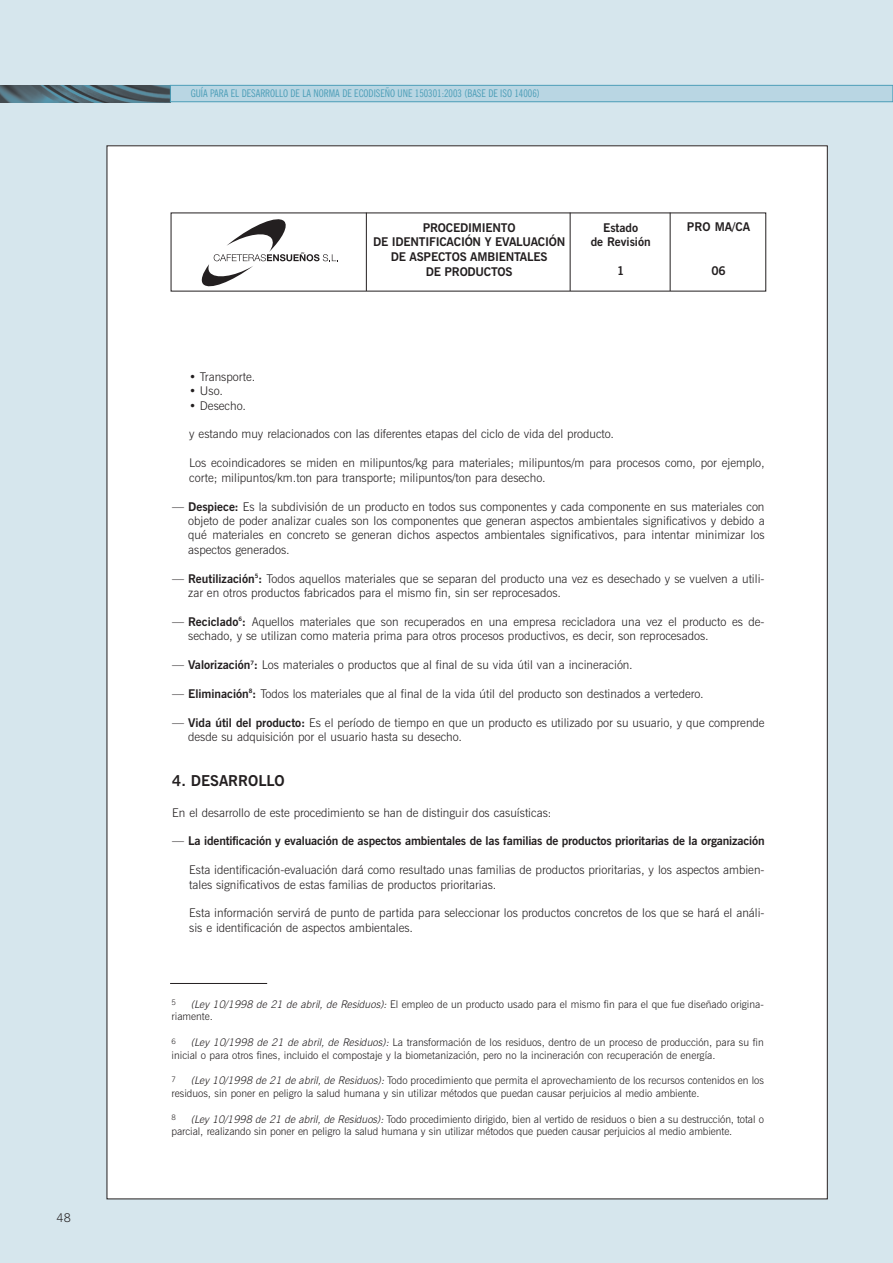
<style>
.page{position:relative;width:893px;height:1263px;background:#d6e6ed}
.page>*{position:absolute;margin:0;border:0;box-sizing:border-box;transform-origin:0 0}
.t1{font:700 15px "News Gothic BT";color:#231f20}
.t2{font:300 12px/14.4px "News Gothic BT";color:#231f20}
.t3{font:700 12px/14.7px "News Gothic BT";letter-spacing:-.01em;color:#231f20;text-align:center}
.t4{font:300 10.5px/12.6px "News Gothic BT";color:#231f20}
.t5{font:condensed 10.5px "News Gothic BT";color:#4b9db7}
.t6{font:300 7.5px "News Gothic BT";color:#231f20}
.s1{font-weight:700}
.s2{font-weight:300}
.s3{font-style:italic}
</style>
<div class="page">
<img style="left:0;top:85px;width:170px;height:17px">
<div style="left:171px;top:86px;width:721px;height:15px;background:#b9d6e3"></div>
<div style="left:170px;top:85px;width:723px;height:17px;border:1px solid #4b9db7"></div>
<div style="left:107px;top:146px;width:720px;height:1053px;background:#fff"></div>
<hr style="left:366px;top:213px;width:1px;height:78px;background:#231f20">
<hr style="left:670px;top:213px;width:1px;height:78px;background:#231f20">
<hr style="left:570px;top:213px;width:1px;height:78px;background:#231f20">
<svg style="left:201px;top:219px;width:137px;height:68px"></svg>
<hr style="left:170px;top:983px;width:97px;height:1px;background:#231f20">
<p class="t2" style="left:57px;top:1212px;width:16px">48</p>
<p class="t5" style="left:191px;top:90px;width:351px">GUÍA PARA EL DESARROLLO DE LA NORMA DE ECODISEÑO UNE 150301:2003 (BASE DE ISO 14006)</p>
<p class="t3" style="left:373px;top:221px;width:194px">PROCEDIMIENTO<br>DE IDENTIFICACIÓN Y EVALUACIÓN<br>DE ASPECTOS AMBIENTALES<br>DE PRODUCTOS</p>
<p class="t3" style="left:591px;top:222px;width:62px">Estado<br>de Revisión</p>
<p class="t3" style="left:617px;top:265px;width:9px">1</p>
<p class="t3" style="left:687px;top:221px;width:65px">PRO MA/CA</p>
<p class="t3" style="left:711px;top:264px;width:16px">06</p>
<p class="t2" style="left:189px;top:370px;width:68px">• Transporte.</p>
<p class="t2" style="left:189px;top:385px;width:35px">• Uso.</p>
<p class="t2" style="left:189px;top:399px;width:58px">• Desecho.</p>
<p class="t2" style="left:189px;top:428px;width:426px">y estando muy relacionados con las diferentes etapas del ciclo de vida del producto.</p>
<p class="t2" style="left:189px;top:457px;width:577px">Los ecoindicadores se miden en milipuntos/kg para materiales; milipuntos/m para procesos como, por ejemplo, corte; milipuntos/km.ton para transporte; milipuntos/ton para desecho.</p>
<p class="t2" style="left:188px;top:500px;width:578px;text-align:justify;text-indent:-16px">— <span class="s1">Despiece:</span> Es la subdivisión de un producto en todos sus componentes y cada componente en sus materiales con objeto de poder analizar cuales son los componentes que generan aspectos ambientales significativos y debido a qué materiales en concreto se generan dichos aspectos ambientales significativos, para intentar minimizar los aspectos generados.</p>
<p class="t2" style="left:188px;top:572px;width:578px;text-indent:-16px">— <span class="s1">Reutilización</span><sup>5</sup><span class="s1">:</span> Todos aquellos materiales que se separan del producto una vez es desechado y se vuelven a utili&shy;zar en otros productos fabricados para el mismo fin, sin ser reprocesados.</p>
<p class="t2" style="left:188px;top:615px;width:578px;text-indent:-16px">— <span class="s1">Reciclado</span><sup>6</sup><span class="s1">:</span> Aquellos materiales que son recuperados en una empresa recicladora una vez el producto es de - sechado, y se utilizan como materia prima para otros procesos productivos, es decir, son reprocesados.</p>
<p class="t2" style="left:172px;top:658px;width:462px">— <span class="s1">Valorización</span><sup>7</sup><span class="s1">:</span> Los materiales o productos que al final de su vida útil van a incineración.</p>
<p class="t2" style="left:172px;top:687px;width:533px">— <span class="s1">Eliminación</span><sup>8</sup><span class="s1">:</span> Todos los materiales que al final de la vida útil del producto son destinados a vertedero.</p>
<p class="t2" style="left:188px;top:716px;width:578px;text-indent:-16px">— <span class="s1">Vida útil del producto:</span> Es el período de tiempo en que un producto es utilizado por su usuario, y que comprende desde su adquisición por el usuario hasta su desecho.</p>
<p class="t1" style="left:172px;top:775px;width:114px">4. DESARROLLO</p>
<p class="t2" style="left:172px;top:806px;width:381px">En el desarrollo de este procedimiento se han de distinguir dos casuísticas:</p>
<p class="t3" style="left:172px;top:835px;width:594px"><span class="s2">—</span> La identificación y evaluación de aspectos ambientales de las familias de productos prioritarias de la organización</p>
<p class="t2" style="left:189px;top:864px;width:577px">Esta identificación-evaluación dará como resultado unas familias de productos prioritarias, y los aspectos ambien&shy;tales significativos de estas familias de productos prioritarias.</p>
<p class="t2" style="left:189px;top:907px;width:577px">Esta información servirá de punto de partida para seleccionar los productos concretos de los que se hará el análi&shy;sis e identificación de aspectos ambientales.</p>
<p class="t6" style="left:172px;top:1000px;width:6px">5</p>
<p class="t4" style="left:172px;top:999px;width:594px;text-indent:19px"><span class="s3">(Ley 10/1998 de 21 de abril, de Residuos):</span> El empleo de un producto usado para el mismo fin para el que fue diseñado origina&shy;riamente.</p>
<p class="t6" style="left:172px;top:1038px;width:6px">6</p>
<p class="t4" style="left:172px;top:1037px;width:594px;text-indent:19px"><span class="s3">(Ley 10/1998 de 21 de abril, de Residuos):</span> La transformación de los residuos, dentro de un proceso de producción, para su fin inicial o para otros fines, incluido el compostaje y la biometanización, pero no la incineración con recuperación de energía.</p>
<p class="t6" style="left:172px;top:1076px;width:6px">7</p>
<p class="t4" style="left:172px;top:1075px;width:594px;text-indent:19px"><span class="s3">(Ley 10/1998 de 21 de abril, de Residuos):</span> Todo procedimiento que permita el aprovechamiento de los recursos contenidos en los residuos, sin poner en peligro la salud humana y sin utilizar métodos que puedan causar perjuicios al medio ambiente.</p>
<p class="t6" style="left:172px;top:1115px;width:6px">8</p>
<p class="t4" style="left:172px;top:1113px;width:594px;text-indent:19px"><span class="s3">(Ley 10/1998 de 21 de abril, de Residuos):</span> Todo procedimiento dirigido, bien al vertido de residuos o bien a su destrucción, total o parcial, realizando sin poner en peligro la salud humana y sin utilizar métodos que pueden causar perjuicios al medio ambiente.</p>
</div>
